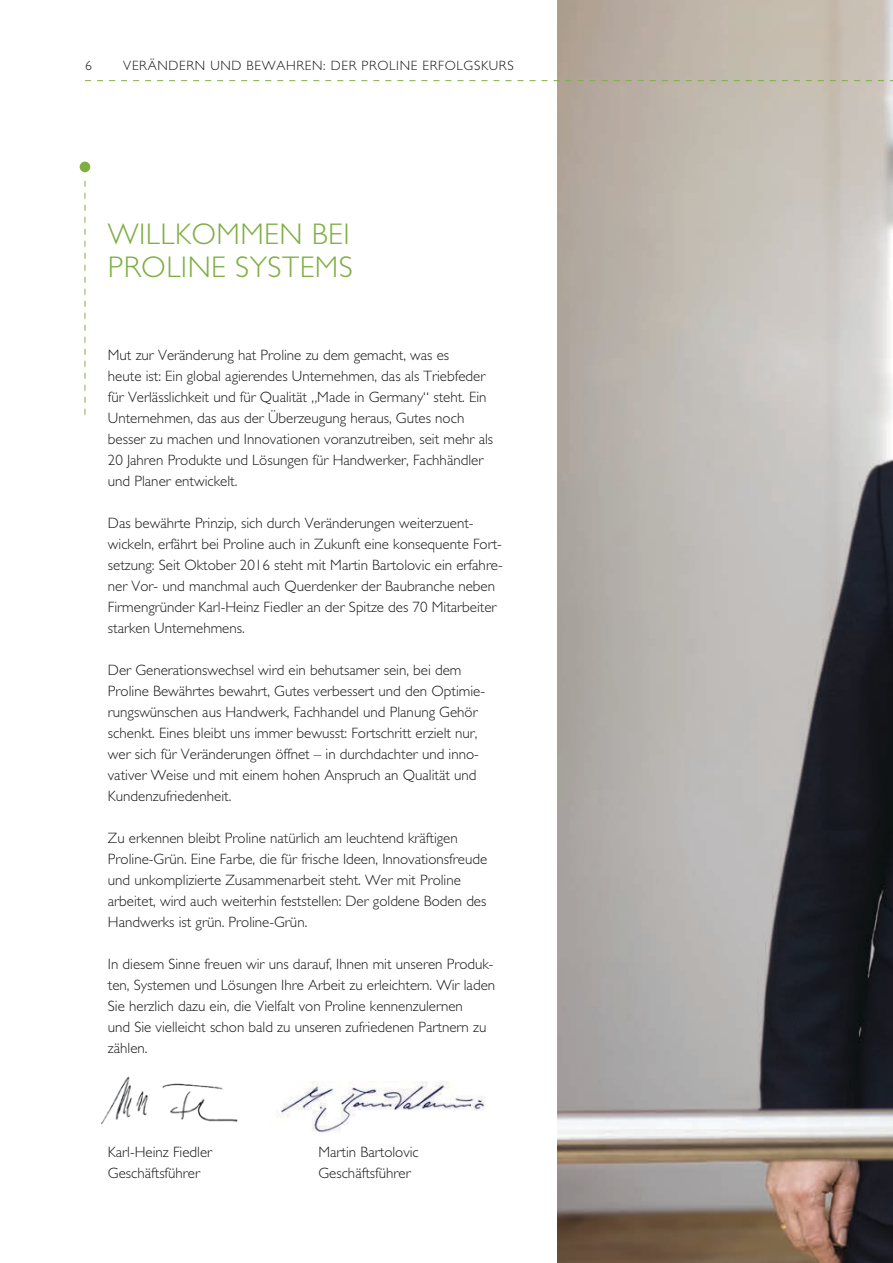
<style>
.page{position:relative;width:893px;height:1263px;background:#fff}
.page>*{position:absolute;margin:0;border:0;box-sizing:border-box;transform-origin:0 0}
.t1{font:300 30px/33px "Gill Sans";letter-spacing:.015em;color:#7fae41}
.t2{font:300 15px/21px "Gill Sans";color:#1a181b}
.t3{font:300 13.5px "Gill Sans";letter-spacing:.05em;color:#1a181b}
</style>
<div class="page">
<img style="left:557px;top:0;width:336px;height:1263px">
<svg style="left:85px;top:80px;width:808px;height:1px"></svg>
<svg style="left:85px;top:181px;width:1px;height:234px"></svg>
<div style="left:80px;top:162px;width:10px;height:10px;background:#7fae41;border-radius:50%"></div>
<img style="left:101px;top:1076px;width:137px;height:49px">
<img style="left:278px;top:1082px;width:207px;height:52px">
<p class="t3" style="left:85px;top:58px;width:8px">6</p>
<p class="t3" style="left:123px;top:58px;width:392px">VERÄNDERN UND BEWAHREN: DER PROLINE ERFOLGSKURS</p>
<h1 class="t1" style="left:108px;top:217px;width:246px">WILLKOMMEN BEI<br>PROLINE SYSTEMS</h1>
<p class="t2" style="left:108px;top:345px;width:387px">Mut zur Veränderung hat Proline zu dem gemacht, was es<br>heute ist: Ein global agierendes Unternehmen, das als Triebfeder für Verlässlichkeit und für Qualität „Made in Germany“ steht. Ein Unternehmen, das aus der Überzeugung heraus, Gutes noch besser zu machen und Innovationen voranzutreiben, seit mehr als 20 Jahren Produkte und Lösungen für Handwerker, Fachhändler und Planer entwickelt.</p>
<p class="t2" style="left:108px;top:513px;width:396px">Das bewährte Prinzip, sich durch Veränderungen weiterzuent&shy;wickeln, erfährt bei Proline auch in Zukunft eine konsequente Fort&shy;setzung: Seit Oktober 2016 steht mit Martin Bartolovic ein erfahre&shy;ner Vor- und manchmal auch Querdenker der Baubranche neben Firmengründer Karl-Heinz Fiedler an der Spitze des 70 Mitarbeiter starken Unternehmens.</p>
<p class="t2" style="left:108px;top:660px;width:379px">Der Generationswechsel wird ein behutsamer sein, bei dem Proline Bewährtes bewahrt, Gutes verbessert und den Optimie&shy;rungswünschen aus Handwerk, Fachhandel und Planung Gehör schenkt. Eines bleibt uns immer bewusst: Fortschritt erzielt nur, wer sich für Veränderungen öffnet – in durchdachter und inno&shy;vativer Weise und mit einem hohen Anspruch an Qualität und Kundenzufriedenheit.</p>
<p class="t2" style="left:108px;top:828px;width:381px">Zu erkennen bleibt Proline natürlich am leuchtend kräftigen Proline-Grün. Eine Farbe, die für frische Ideen, Innovationsfreude und unkomplizierte Zusammenarbeit steht. Wer mit Proline arbeitet, wird auch weiterhin feststellen: Der goldene Boden des Handwerks ist grün. Proline-Grün.</p>
<p class="t2" style="left:108px;top:954px;width:389px">In diesem Sinne freuen wir uns darauf, Ihnen mit unseren Produk&shy;ten, Systemen und Lösungen Ihre Arbeit zu erleichtern. Wir laden Sie herzlich dazu ein, die Vielfalt von Proline kennenzulernen<br>und Sie vielleicht schon bald zu unseren zufriedenen Partnern zu zählen.</p>
<p class="t2" style="left:108px;top:1141px;width:106px">Karl-Heinz Fiedler<br>Geschäftsführer</p>
<p class="t2" style="left:318px;top:1141px;width:102px">Martin Bartolovic<br>Geschäftsführer</p>
</div>
